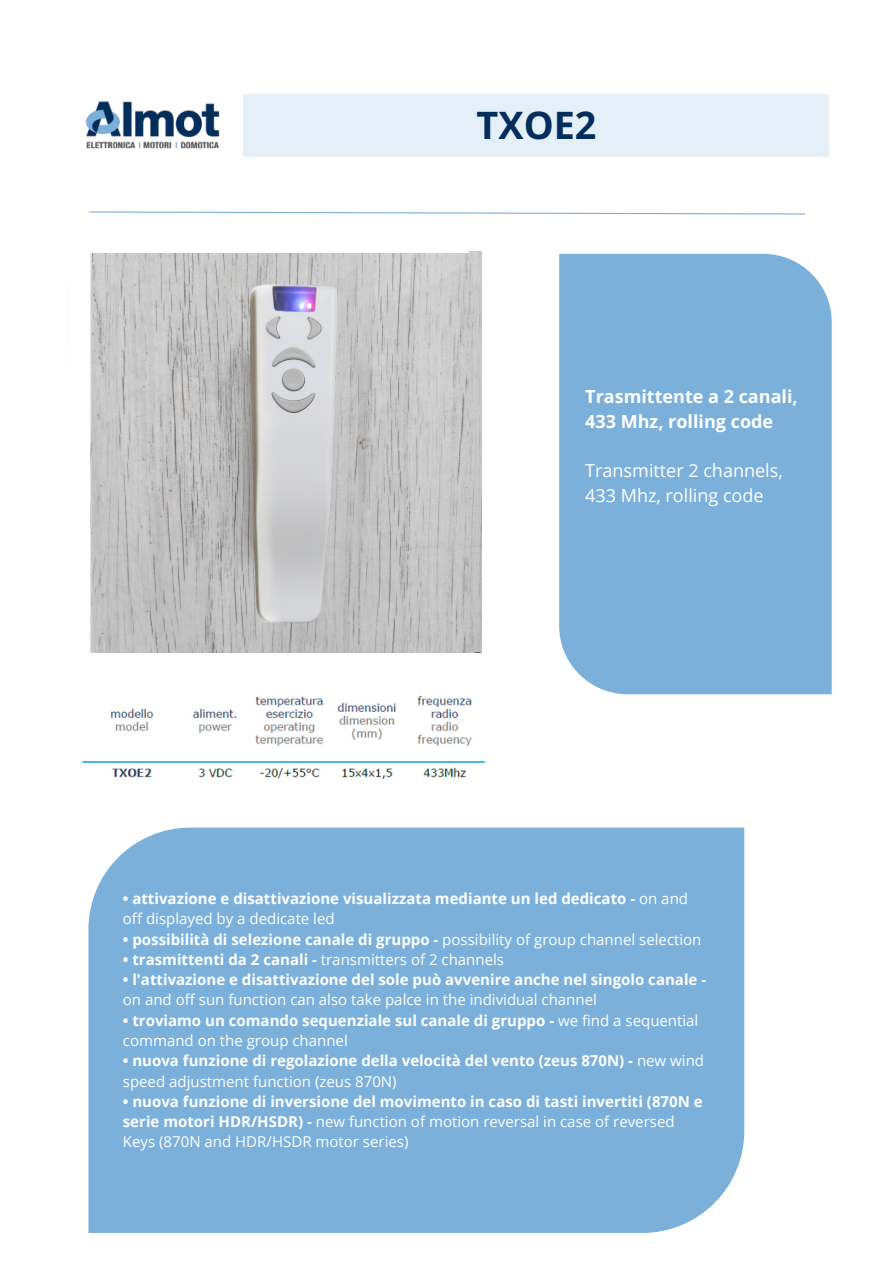
<style>
.page{position:relative;width:894px;height:1264px;background:#fff}
.page>*{position:absolute;margin:0;border:0;box-sizing:border-box;transform-origin:0 0}
.t1{font:700 37.8px "Open Sans";color:#032e5c}
.t2{font:700 18px/24.8px "Open Sans";color:#fff}
.t3{font:18px/24.8px "Open Sans";color:#fff}
.t4{font:700 15px/20.2px "Open Sans";color:#fff}
.s1{font-weight:400}
</style>
<div class="page">
<img style="left:85px;top:101px;width:135px;height:48px">
<svg style="left:89px;top:211px;width:716px;height:4px"></svg>
<div style="left:88px;top:827px;width:656px;height:405px;background:#7bb0db"></div>
<div style="left:243px;top:94px;width:586px;height:62px;background:#e4eff7"></div>
<div style="left:559px;top:254px;width:272px;height:440px;background:#7bb0db"></div>
<img style="left:82px;top:695px;width:404px;height:85px">
<img style="left:357px;top:253px;width:124px;height:399px">
<img style="left:469px;top:252px;width:12px;height:399px">
<img style="left:336px;top:253px;width:21px;height:399px">
<img style="left:90px;top:253px;width:246px;height:399px">
<p class="t1" style="left:476px;top:99px;width:121px">TXOE2</p>
<p class="t2" style="left:585px;top:383px;width:214px">Trasmittente a 2 canali,<br>433 Mhz, rolling code</p>
<p class="t3" style="left:585px;top:458px;width:199px">Transmitter 2 channels,<br>433 Mhz, rolling code</p>
<p class="t4" style="left:123px;top:888px;width:566px">• attivazione e disattivazione visualizzata mediante un led dedicato - <span class="s1">on and off displayed by a dedicate led</span></p>
<p class="t4" style="left:123px;top:928px;width:580px">• possibilità di selezione canale di gruppo - <span class="s1">possibility of group channel selection</span></p>
<p class="t4" style="left:123px;top:948px;width:382px">• trasmittenti da 2 canali - <span class="s1">transmitters of 2 channels</span></p>
<p class="t4" style="left:123px;top:969px;width:584px">• l'attivazione e disattivazione del sole può avvenire anche nel singolo canale - <span class="s1">on and off sun function can also take palce in the individual channel</span></p>
<p class="t4" style="left:123px;top:1009px;width:577px">• troviamo un comando sequenziale sul canale di gruppo - <span class="s1">we find a sequential command on the group channel</span></p>
<p class="t4" style="left:123px;top:1050px;width:582px">• nuova funzione di regolazione della velocità del vento (zeus 870N) - <span class="s1">new wind speed adjustment function (zeus 870N)</span></p>
<p class="t4" style="left:123px;top:1090px;width:581px">• nuova funzione di inversione del movimento in caso di tasti invertiti (870N e serie motori HDR/HSDR) - <span class="s1">new function of motion reversal in case of reversed<br>Keys (870N and HDR/HSDR motor series)</span></p>
</div>
